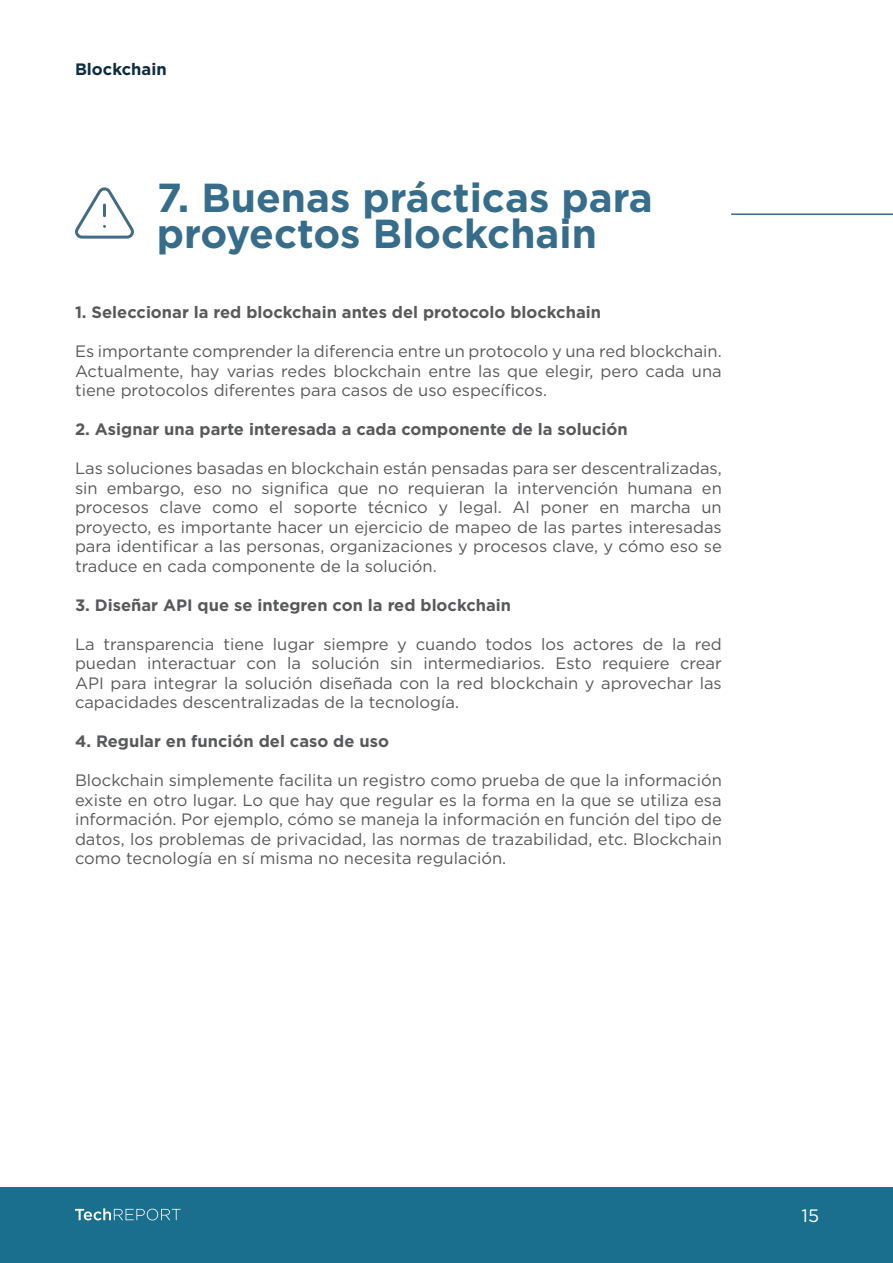
<style>
.page{position:relative;width:893px;height:1263px;background:#fff}
.page>*{position:absolute;margin:0;border:0;box-sizing:border-box;transform-origin:0 0}
.t1{font:700 40.5px/36px "Gotham";color:#366d8a}
.t2{font:18px "Gotham";color:#fff}
.t3{font:16.5px/19.5px "Gotham";color:#58595b;text-align:justify}
.t4{font:700 16.5px "Gotham";color:#58595b}
.t5{font:700 16.5px "Gotham";color:#0f2d40}
</style>
<div class="page">
<div style="left:0;top:1187px;width:893px;height:76px;background:#196f8d"></div>
<svg style="left:75px;top:1208px;width:106px;height:12px"></svg>
<hr style="left:731px;top:213px;width:162px;height:2px;background:#366d8a">
<svg style="left:75px;top:187px;width:59px;height:52px"></svg>
<p class="t5" style="left:75px;top:58px;width:93px">Blockchain</p>
<h1 class="t1" style="left:157px;top:179px;width:497px">7. Buenas prácticas para proyectos Blockchain</h1>
<p class="t4" style="left:75px;top:301px;width:527px">1. Seleccionar la red blockchain antes del protocolo blockchain</p>
<p class="t3" style="left:75px;top:341px;width:648px">Es importante comprender la diferencia entre un protocolo y una red blockchain.<br>Actualmente, hay varias redes blockchain entre las que elegir, pero cada una tiene protocolos diferentes para casos de uso específicos.</p>
<p class="t4" style="left:75px;top:418px;width:554px">2. Asignar una parte interesada a cada componente de la solución</p>
<p class="t3" style="left:75px;top:458px;width:648px">Las soluciones basadas en blockchain están pensadas para ser descentralizadas, sin embargo, eso no significa que no requieran la intervención humana en procesos clave como el soporte técnico y legal. Al poner en marcha un proyecto, es importante hacer un ejercicio de mapeo de las partes interesadas para identificar a las personas, organizaciones y procesos clave, y cómo eso se traduce en cada componente de la solución.</p>
<p class="t4" style="left:75px;top:594px;width:438px">3. Diseñar API que se integren con la red blockchain</p>
<p class="t3" style="left:75px;top:634px;width:648px">La transparencia tiene lugar siempre y cuando todos los actores de la red puedan interactuar con la solución sin intermediarios. Esto requiere crear API para integrar la solución diseñada con la red blockchain y aprovechar las capacidades descentralizadas de la tecnología.</p>
<p class="t4" style="left:75px;top:730px;width:316px">4. Regular en función del caso de uso</p>
<p class="t3" style="left:75px;top:770px;width:648px">Blockchain simplemente facilita un registro como prueba de que la información existe en otro lugar. Lo que hay que regular es la forma en la que se utiliza esa información. Por ejemplo, cómo se maneja la información en función del tipo de datos, los problemas de privacidad, las normas de trazabilidad, etc. Blockchain como tecnología en sí misma no necesita regulación.</p>
<p class="t2" style="left:802px;top:1204px;width:19px">15</p>
</div>
